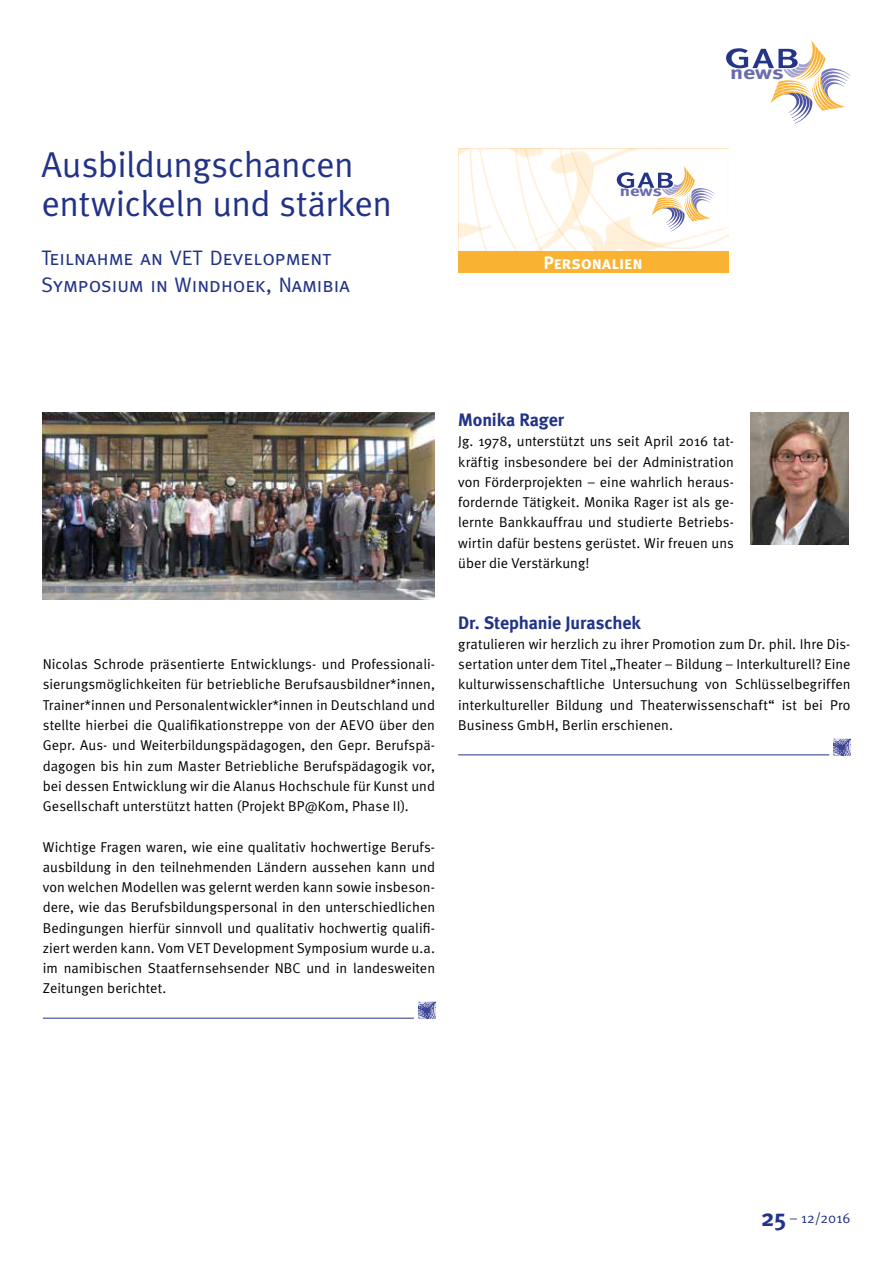
<style>
.page{position:relative;width:893px;height:1263px;background:#fff}
.page>*{position:absolute;margin:0;border:0;box-sizing:border-box;transform-origin:0 0}
.t1{font:36px/39px "Meta Normal";letter-spacing:-.015em;color:#223387}
.t2{font:21px/27px "Meta Caps";color:#223387}
.t3{font:700 18.6px "Meta";color:#686cad;scale:1.3 1}
.t4{font:700 18px "Meta";letter-spacing:-.005em;color:#223387}
.t5{font:18px "Meta Bold Caps";letter-spacing:-.005em;color:#fff}
.t6{font:700 14.55px "Meta";color:#686cad;scale:1.3 1}
.t7{font:14.25px/20.2px "Meta Normal";letter-spacing:.005em;color:#000;text-align:justify}
.t8{font:14.25px "Meta Normal";color:#223387}
.s1{font-family:"Meta";font-weight:700;font-size:24px}
</style>
<div class="page">
<svg style="left:726px;top:40px;width:124px;height:84px"></svg>
<hr style="left:458px;top:754px;width:371px;height:1px;background:#223387">
<img style="left:833px;top:738px;width:17px;height:17px">
<img style="left:751px;top:412px;width:98px;height:132px">
<hr style="left:43px;top:1018px;width:371px;height:1px;background:#223387">
<img style="left:418px;top:1002px;width:17px;height:17px">
<img style="left:43px;top:412px;width:392px;height:188px">
<img style="left:458px;top:149px;width:270px;height:102px">
<svg style="left:617px;top:166px;width:97px;height:65px"></svg>
<div style="left:458px;top:251px;width:270px;height:21px;background:#f9b232"></div>
<h1 class="t1" style="left:41px;top:145px;width:352px">Ausbildungschancen entwickeln und stärken</h1>
<h2 class="t2" style="left:41px;top:244px;width:310px">Teilnahme an VET Development<br>Symposium in Windhoek, Namibia</h2>
<p class="t6" style="left:620px;top:183px;width:34px">news</p>
<p class="t5" style="left:544px;top:253px;width:100px">Personalien</p>
<h3 class="t3" style="left:730px;top:61px;width:43px">news</h3>
<p class="t7" style="left:43px;top:654px;width:394px">Nicolas Schrode präsentierte Entwicklungs- und Professionali&shy;sierungsmöglichkeiten für betriebliche Berufsausbildner*innen, Trainer*innen und Personalentwickler*innen in Deutschland und stellte hierbei die Qualifikationstreppe von der AEVO über den Gepr. Aus- und Weiterbildungspädagogen, den Gepr. Berufspä&shy;dagogen bis hin zum Master Betriebliche Berufspädagogik vor, bei dessen Entwicklung wir die Alanus Hochschule für Kunst und Gesellschaft unterstützt hatten (Projekt BP@Kom, Phase II).</p>
<p class="t7" style="left:43px;top:836px;width:394px">Wichtige Fragen waren, wie eine qualitativ hochwertige Berufs&shy;ausbildung in den teilnehmenden Ländern aussehen kann und von welchen Modellen was gelernt werden kann sowie insbeson&shy;dere, wie das Berufsbildungspersonal in den unterschiedlichen Bedingungen hierfür sinnvoll und qualitativ hochwertig qualifi&shy;ziert werden kann. Vom VET Development Symposium wurde u.a. im namibischen Staatfernsehsender NBC und in landesweiten Zeitungen berichtet.</p>
<p class="t4" style="left:458px;top:409px;width:107px">Monika Rager</p>
<p class="t7" style="left:458px;top:431px;width:277px">Jg. 1978, unterstützt uns seit April 2016 tat&shy;kräftig insbesondere bei der Administration von Förderprojekten – eine wahrlich heraus&shy;fordernde Tätigkeit. Monika Rager ist als ge&shy;lernte Bankkauffrau und studierte Betriebs&shy;wirtin dafür bestens gerüstet. Wir freuen uns über die Verstärkung!</p>
<p class="t4" style="left:458px;top:612px;width:184px">Dr. Stephanie Juraschek</p>
<p class="t7" style="left:458px;top:634px;width:394px">gratulieren wir herzlich zu ihrer Promotion zum Dr. phil. Ihre Dis&shy;sertation unter dem Titel „Theater – Bildung – Interkulturell? Eine kulturwissenschaftliche Untersuchung von Schlüsselbegriffen interkultureller Bildung und Theaterwissenschaft“ ist bei Pro Business GmbH, Berlin erschienen.</p>
<p class="t8" style="left:761px;top:1209px;width:91px"><span class="s1">25</span> – 12/2016</p>
</div>
